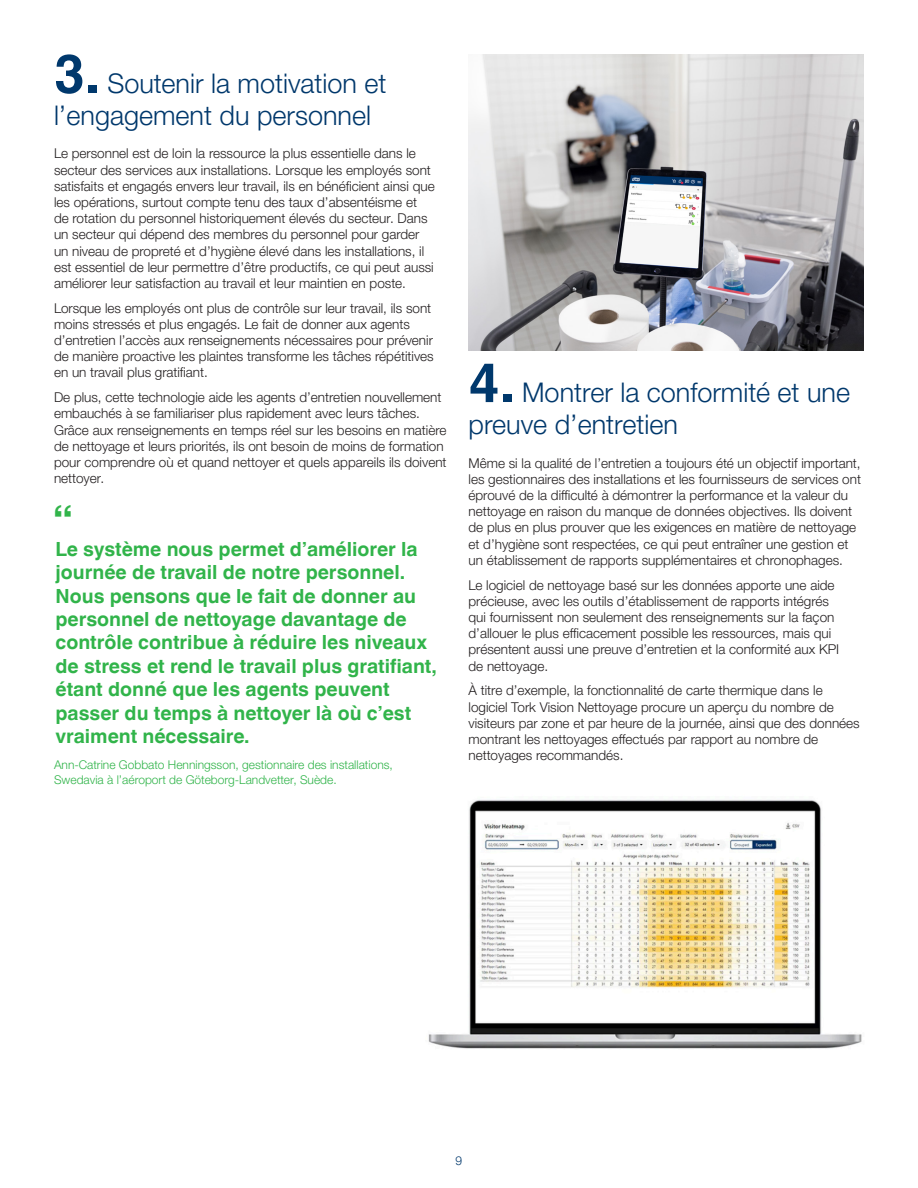
<style>
.page{position:relative;width:918px;height:1188px;background:#fff}
.page>*{position:absolute;margin:0;border:0;box-sizing:border-box;transform-origin:0 0}
.t1{font:700 43.5px "Helvetica World";color:#31b44a}
.Heading_3{font:27px/32.4px "Helvetica Neue World 45 Lt";color:#00386c}
.t2{font:700 19.5px/23.4px "Helvetica World";color:#31b44a}
.t3{font:13.5px/16.2px "Helvetica Neue World 45 Lt";color:#231f20}
.t4{font:12px/15px "Helvetica Neue World 45 Lt";color:#31b44a}
.t5{font:12px "Helvetica Neue World 45 Lt";color:#00386c}
.s1{font-family:"Helvetica World";font-weight:700;font-size:54px}
</style>
<div class="page">
<img style="left:468px;top:54px;width:396px;height:297px">
<img style="left:428px;top:799px;width:434px;height:250px">
<p class="Heading_3" style="left:54px;top:67px;width:334px"><span class="s1">3.</span> Soutenir la motivation et l’engagement du personnel</p>
<p class="t3" style="left:54px;top:146px;width:382px">Le personnel est de loin la ressource la plus essentielle dans le secteur des services aux installations. Lorsque les employés sont satisfaits et engagés envers leur travail, ils en bénéficient ainsi que les opérations, surtout compte tenu des taux d’absentéisme et de rotation du personnel historiquement élevés du secteur. Dans un secteur qui dépend des membres du personnel pour garder un niveau de propreté et d’hygiène élevé dans les installations, il est essentiel de leur permettre d’être productifs, ce qui peut aussi améliorer leur satisfaction au travail et leur maintien en poste.</p>
<p class="t3" style="left:54px;top:300px;width:381px">Lorsque les employés ont plus de contrôle sur leur travail, ils sont moins stressés et plus engagés. Le fait de donner aux agents d’entretien l’accès aux renseignements nécessaires pour prévenir de manière proactive les plaintes transforme les tâches répétitives en un travail plus gratifiant.</p>
<p class="t3" style="left:54px;top:389px;width:394px">De plus, cette technologie aide les agents d’entretien nouvellement embauchés à se familiariser plus rapidement avec leurs tâches.<br>Grâce aux renseignements en temps réel sur les besoins en matière de nettoyage et leurs priorités, ils ont besoin de moins de formation pour comprendre où et quand nettoyer et quels appareils ils doivent nettoyer.</p>
<p class="t1" style="left:52px;top:496px;width:22px">“</p>
<p class="t2" style="left:56px;top:537px;width:383px">Le système nous permet d’améliorer la journée de travail de notre personnel.<br>Nous pensons que le fait de donner au personnel de nettoyage davantage de contrôle contribue à réduire les niveaux de stress et rend le travail plus gratifiant, étant donné que les agents peuvent passer du temps à nettoyer là où c’est vraiment nécessaire.</p>
<p class="t4" style="left:54px;top:757px;width:340px">Ann-Catrine Gobbato Henningsson, gestionnaire des installations,<br>Swedavia à l’aéroport de Göteborg-Landvetter, Suède.</p>
<p class="Heading_3" style="left:469px;top:377px;width:383px"><span class="s1">4.</span> Montrer la conformité et une preuve d’entretien</p>
<p class="t3" style="left:469px;top:455px;width:394px">Même si la qualité de l’entretien a toujours été un objectif important, les gestionnaires des installations et les fournisseurs de services ont éprouvé de la difficulté à démontrer la performance et la valeur du nettoyage en raison du manque de données objectives. Ils doivent de plus en plus prouver que les exigences en matière de nettoyage et d’hygiène sont respectées, ce qui peut entraîner une gestion et un établissement de rapports supplémentaires et chronophages.</p>
<p class="t3" style="left:469px;top:577px;width:372px">Le logiciel de nettoyage basé sur les données apporte une aide précieuse, avec les outils d’établissement de rapports intégrés qui fournissent non seulement des renseignements sur la façon d’allouer le plus efficacement possible les ressources, mais qui présentent aussi une preuve d’entretien et la conformité aux KPI de nettoyage.</p>
<p class="t3" style="left:469px;top:683px;width:393px">À titre d’exemple, la fonctionnalité de carte thermique dans le logiciel Tork Vision Nettoyage procure un aperçu du nombre de visiteurs par zone et par heure de la journée, ainsi que des données montrant les nettoyages effectués par rapport au nombre de nettoyages recommandés.</p>
<p class="t5" style="left:456px;top:1154px;width:8px">9</p>
</div>
